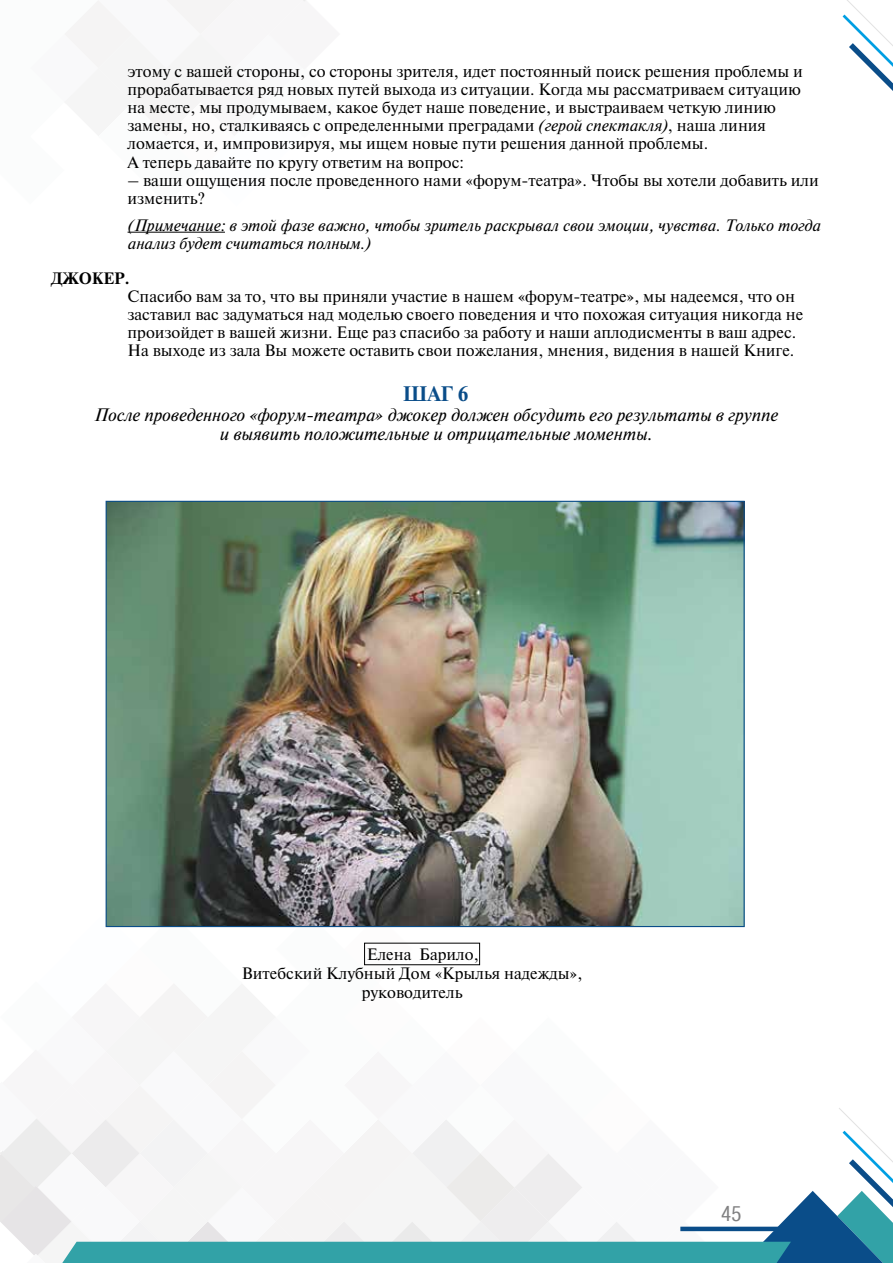
<style>
.page{position:relative;width:893px;height:1263px;background:#fff}
.page>*{position:absolute;margin:0;border:0;box-sizing:border-box;transform-origin:0 0}
.t1{font:700 21px "Newton C";color:#0a4d89}
.t2{font:condensed 21px "Helvetica Neue LTCYR";color:#808081}
.t3{font:italic 18px/19.8px "Newton C";color:#000;text-align:center}
.t4{font:16.5px/18.1px "Newton C";color:#000}
.t5{font:italic 16.5px/18.1px "Newton C";color:#000}
.t6{font:700 16.5px "Newton C";color:#000}
.s1{font-style:italic}
</style>
<div class="page">
<svg style="left:842px;top:0;width:51px;height:91px"></svg>
<svg style="left:65px;top:0;width:241px;height:233px"></svg>
<svg style="left:0;top:845px;width:893px;height:418px"></svg>
<hr style="left:128px;top:232px;width:97px;height:1px;background:#000">
<img style="left:108px;top:503px;width:635px;height:422px">
<p class="t4" style="left:128px;top:62px;width:677px">этому с вашей стороны, со стороны зрителя, идет постоянный поиск решения проблемы и прорабатывается ряд новых путей выхода из ситуации. Когда мы рассматриваем ситуацию на месте, мы продумываем, какое будет наше поведение, и выстраиваем четкую линию замены, но, сталкиваясь с определенными преградами <span class="s1">(герой спектакля)</span>, наша линия ломается, и, импровизируя, мы ищем новые пути решения данной проблемы.<br>А теперь давайте по кругу ответим на вопрос:</p>
<p class="t4" style="left:128px;top:171px;width:693px">– ваши ощущения после проведенного нами «форум-театра». Чтобы вы хотели добавить или изменить?</p>
<p class="t5" style="left:128px;top:216px;width:695px">(Примечание: в этой фазе важно, чтобы зритель раскрывал свои эмоции, чувства. Только тогда анализ будет считаться полным.)</p>
<p class="t6" style="left:51px;top:269px;width:80px">ДЖОКЕР.</p>
<p class="t4" style="left:128px;top:287px;width:677px">Спасибо вам за то, что вы приняли участие в нашем «форум-театре», мы надеемся, что он заставил вас задуматься над моделью своего поведения и что похожая ситуация никогда не произойдет в вашей жизни. Еще раз спасибо за работу и наши аплодисменты в ваш адрес.<br>На выходе из зала Вы можете оставить свои пожелания, мнения, видения в нашей Книге.</p>
<p class="t1" style="left:403px;top:382px;width:67px">ШАГ 6</p>
<p class="t3" style="left:94px;top:405px;width:686px">После проведенного «форум-театра» джокер должен обсудить его результаты в группе и выявить положительные и отрицательные моменты.</p>
<p class="t4" style="left:367px;top:946px;width:114px">Елена Барило,</p>
<p class="t4" style="left:242px;top:965px;width:342px">Витебский Клубный Дом «Крылья надежды»,</p>
<p class="t4" style="left:362px;top:984px;width:102px">руководитель</p>
<p class="t2" style="left:721px;top:1202px;width:22px">45</p>
</div>
